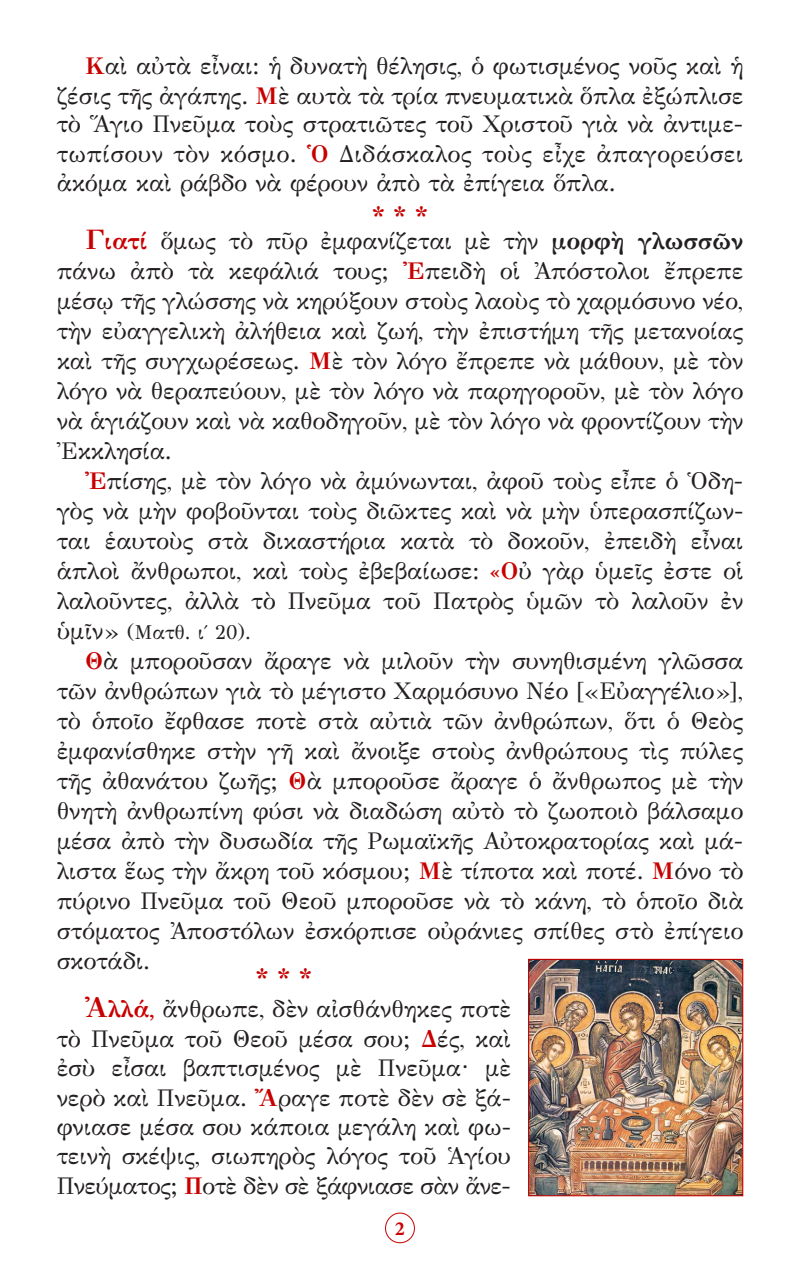
<style>
.page{position:relative;width:800px;height:1270px;background:#fff}
.page>*{position:absolute;margin:0;border:0;box-sizing:border-box;transform-origin:0 0}
.Asteriskoi{font:28px "CTOS New Times Bold Test 1";color:#c80000}
.t1{font:24px/30px "GFS Didot";color:#231f20;text-align:justify}
.t2{font:20px "GFS Didot";color:#231f20}
.t3{font:700 20px "Minion Pro";color:#c80000}
.s1{font-weight:700;color:#c80000}
.s2{font-weight:700;font-size:28px;color:#c80000}
.s3{font-weight:700}
.s4{font-size:24px}
</style>
<div class="page">
<div style="left:385px;top:1213px;width:30px;height:30px;border:1px solid #c80000;border-radius:50%"></div>
<img style="left:530px;top:961px;width:211px;height:233px">
<div style="left:528px;top:959px;width:215px;height:237px;border:1px solid #c80000"></div>
<p class="t1" style="left:57px;top:49px;width:688px;line-height:29.4px;text-indent:28px"><span class="s1">Κ</span>αὶ αὐτὰ εἶναι: ἡ δυνατὴ θέλησις, ὁ φωτισμένος νοῦς καὶ ἡ ζέσις τῆς ἀγάπης. <span class="s1">Μ</span>ὲ αυτὰ τὰ τρία πνευματικὰ ὅπλα ἐξώπλισε τὸ Ἅγιο Πνεῦμα τοὺς στρατιῶτες τοῦ Χριστοῦ γιὰ νὰ ἀντιμε&shy;τωπίσουν τὸν κόσμο. <span class="s1">Ὁ</span> Διδάσκαλος τοὺς εἶχε ἀπαγορεύσει ἀκόμα καὶ ράβδο νὰ φέρουν ἀπὸ τὰ ἐπίγεια ὅπλα.</p>
<p class="Asteriskoi" style="left:371px;top:200px;width:59px">* * *</p>
<p class="t1" style="left:57px;top:225px;width:688px;text-indent:28px"><span class="s2">Γ</span><span class="s1">ιατί</span> ὅμως τὸ πῦρ ἐμφανίζεται μὲ τὴν <span class="s3">μορφὴ γλωσσῶν </span>πάνω ἀπὸ τὰ κεφάλιά τους; <span class="s1">Ἐ</span>πειδὴ οἱ Ἀπόστολοι ἔπρεπε μέσῳ τῆς γλώσσης νὰ κηρύξουν στοὺς λαοὺς τὸ χαρμόσυνο νέο, τὴν εὐαγγελικὴ ἀλήθεια καὶ ζωή, τὴν ἐπιστήμη τῆς μετανοίας καὶ τῆς συγχωρέσεως. <span class="s1">Μ</span>ὲ τὸν λόγο ἔπρεπε νὰ μάθουν, μὲ τὸν λόγο νὰ θεραπεύουν, μὲ τὸν λόγο νὰ παρηγοροῦν, μὲ τὸν λόγο νὰ ἁγιάζουν καὶ νὰ καθοδηγοῦν, μὲ τὸν λόγο νὰ φροντίζουν τὴν Ἐκκλησία.</p>
<p class="t1" style="left:57px;top:465px;width:688px;text-indent:28px"><span class="s1">Ἐ</span>πίσης, μὲ τὸν λόγο νὰ ἀμύνωνται, ἀφοῦ τοὺς εἶπε ὁ Ὁδη&shy;γὸς νὰ μὴν φοβοῦνται τοὺς διῶκτες καὶ νὰ μὴν ὑπερασπίζων&shy;ται ἑαυτοὺς στὰ δικαστήρια κατὰ τὸ δοκοῦν, ἐπειδὴ εἶναι ἁπλοὶ ἄνθρωποι, καὶ τοὺς ἐβεβαίωσε: <span class="s1">«Ο</span>ὐ γὰρ ὑμεῖς ἐστε οἱ λαλοῦντες, ἀλλὰ τὸ Πνεῦμα τοῦ Πατρὸς ὑμῶν τὸ λαλοῦν ἐν</p>
<p class="t2" style="left:57px;top:616px;width:196px"><span class="s4">ὑμῖν»</span> (Ματθ. ι΄ 20).</p>
<p class="t1" style="left:57px;top:645px;width:688px;text-indent:28px"><span class="s1">Θ</span>ὰ μποροῦσαν ἄραγε νὰ μιλοῦν τὴν συνηθισμένη γλῶσσα τῶν ἀνθρώπων γιὰ τὸ μέγιστο Χαρμόσυνο Νέο [«Εὐαγγέλιο»], τὸ ὁποῖο ἔφθασε ποτὲ στὰ αὐτιὰ τῶν ἀνθρώπων, ὅτι ὁ Θεὸς ἐμφανίσθηκε στὴν γῆ καὶ ἄνοιξε στοὺς ἀνθρώπους τὶς πύλες τῆς ἀθανάτου ζωῆς; <span class="s1">Θ</span>ὰ μποροῦσε ἄραγε ὁ ἄνθρωπος μὲ τὴν θνητὴ ἀνθρωπίνη φύσι νὰ διαδώση αὐτὸ τὸ ζωοποιὸ βάλσαμο μέσα ἀπὸ τὴν δυσωδία τῆς Ρωμαϊκῆς Αὐτοκρατορίας καὶ μά&shy;λιστα ἕως τὴν ἄκρη τοῦ κόσμου; <span class="s1">Μ</span>ὲ τίποτα καὶ ποτέ. <span class="s1">Μ</span>όνο τὸ πύρινο Πνεῦμα τοῦ Θεοῦ μποροῦσε νὰ τὸ κάνη, τὸ ὁποῖο διὰ στόματος Ἀποστόλων ἐσκόρπισε οὐράνιες σπίθες στὸ ἐπίγειο σκοτάδι.</p>
<p class="Asteriskoi" style="left:255px;top:962px;width:59px">* * *</p>
<p class="t1" style="left:57px;top:993px;width:456px;line-height:29.4px;text-indent:28px"><span class="s2">Ἀ</span><span class="s1">λλά,</span> ἄνθρωπε, δὲν αἰσθάνθηκες ποτὲ τὸ Πνεῦμα τοῦ Θεοῦ μέσα σου; <span class="s1">Δ</span>ές, καὶ ἐσὺ εἶσαι βαπτισμένος μὲ Πνεῦμα· μὲ νερὸ καὶ Πνεῦμα. <span class="s1">Ἄ</span>ραγε ποτὲ δὲν σὲ ξά&shy;φνιασε μέσα σου κάποια μεγάλη καὶ φω&shy;τεινὴ σκέψις, σιωπηρὸς λόγος τοῦ Ἁγίου Πνεύματος; <span class="s1">Π</span>οτὲ δὲν σὲ ξάφνιασε σὰν ἄνε-</p>
<p class="t3" style="left:395px;top:1214px;width:11px">2</p>
</div>
